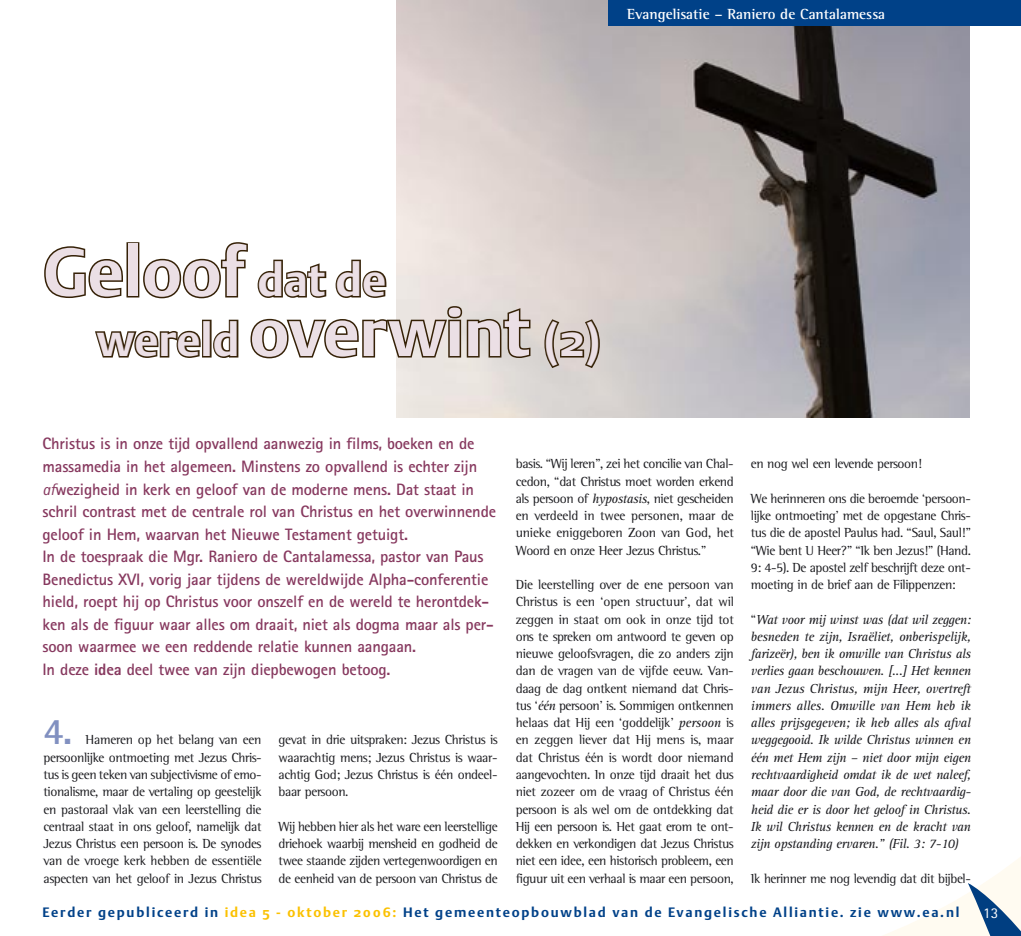
<style>
.page{position:relative;width:1021px;height:936px;background:#fff}
.page>*{position:absolute;margin:0;border:0;box-sizing:border-box;transform-origin:0 0}
.Kop{font:700 67.5px "DTL Argo ST";color:#ebdfe5}
.Kop-2{font:700 45px "DTL Argo ST";color:#ebdfe5}
.platte_tekst{font:700 37.5px "Rotis Sans Serif";color:#8190c0}
.intro{font:700 16.5px/22.5px "Rotis Sans Serif";letter-spacing:-.01em;color:#87395f}
.t1{font:700 15px "Rotis Semi Serif";color:#fff}
.Normaal{font:15px "Rotis Sans Serif";color:#fff}
.platte_tekst-2{font:13.5px/17.2px "Rotis Semi Serif";letter-spacing:-.03em;color:#1b1b1f;text-align:justify}
.platte_tekst-3{font:italic 13.5px/17.2px "Rotis Serif";letter-spacing:-.03em;color:#1b1b1f;text-align:justify}
.Normaal-2{font:700 13.5px "DTL Argo ST";letter-spacing:.13em;color:#004188}
.s1{font-size:45px}
.s2{font-size:67.5px}
.s3{font-weight:400;font-style:italic}
.s4{font-weight:800}
.s5{font-family:"Rotis Serif";font-style:italic}
.s6{font-family:"Rotis Semi Serif";font-style:normal}
.s7{color:#fbc100}
</style>
<div class="page">
<svg style="left:885px;top:858px;width:135px;height:77px"></svg>
<img style="left:396px;top:0;width:573px;height:417px">
<svg style="left:44px;top:241px;width:488px;height:123px"></svg>
<svg style="left:543px;top:317px;width:58px;height:53px;background:#a79b90"></svg>
<div style="left:608px;top:0;width:412px;height:26px;background:#004188"></div>
<p class="t1" style="left:627px;top:5px;width:259px">Evangelisatie – Raniero de Cantalamessa</p>
<p class="Kop" style="left:44px;top:232px;width:344px">Geloof <span class="s1">dat de</span></p>
<p class="Kop-2" style="left:97px;top:313px;width:506px">wereld <span class="s2">overwint</span> (2)</p>
<p class="intro" style="left:43px;top:432px;width:455px">Christus is in onze tijd opvallend aanwezig in films, boeken en de massamedia in het algemeen. Minstens zo opvallend is echter zijn <span class="s3">af</span>wezigheid in kerk en geloof van de moderne mens. Dat staat in schril contrast met de centrale rol van Christus en het overwinnende geloof in Hem, waarvan het Nieuwe Testament getuigt.</p>
<p class="intro" style="left:43px;top:545px;width:453px">In de toespraak die Mgr. Raniero de Cantalamessa, pastor van Paus Benedictus XVI, vorig jaar tijdens de wereldwijde Alpha-conferentie hield, roept hij op Christus voor onszelf en de wereld te herontdek&shy;ken als de figuur waar alles om draait, niet als dogma maar als per&shy;soon waarmee we een reddende relatie kunnen aangaan.</p>
<p class="intro" style="left:43px;top:657px;width:349px">In deze <span class="s4">idea</span> deel twee van zijn diepbewogen betoog.</p>
<p class="platte_tekst" style="left:44px;top:708px;width:30px">4.</p>
<p class="platte_tekst-2" style="left:44px;top:731px;width:220px;text-indent:42px">Hameren op het belang van een persoonlijke ontmoeting met Jezus Chris&shy;tus is geen teken van subjectivisme of emo&shy;tionalisme, maar de vertaling op geestelijk en pastoraal vlak van een leerstelling die centraal staat in ons geloof, namelijk dat Jezus Christus een persoon is. De synodes van de vroege kerk hebben de essentiële aspecten van het geloof in Jezus Christus</p>
<p class="platte_tekst-2" style="left:279px;top:731px;width:221px">gevat in drie uitspraken: Jezus Christus is waarachtig mens; Jezus Christus is waar&shy;achtig God; Jezus Christus is één ondeel&shy;baar persoon.</p>
<p class="platte_tekst-2" style="left:279px;top:817px;width:220px">Wij hebben hier als het ware een leerstellige driehoek waarbij mensheid en godheid de twee staande zijden vertegenwoordigen en de eenheid van de persoon van Christus de</p>
<p class="platte_tekst-2" style="left:515px;top:455px;width:220px">basis. “Wij leren”, zei het concilie van Chal&shy;cedon, “dat Christus moet worden erkend als persoon of <span class="s5">hypostasis</span>, niet gescheiden en verdeeld in twee personen, maar de unieke eniggeboren Zoon van God, het Woord en onze Heer Jezus Christus.”</p>
<p class="platte_tekst-2" style="left:515px;top:576px;width:220px">Die leerstelling over de ene persoon van Christus is een ‘open structuur’, dat wil zeggen in staat om ook in onze tijd tot ons te spreken om antwoord te geven op nieuwe geloofsvragen, die zo anders zijn dan de vragen van de vijfde eeuw. Van&shy;daag de dag ontkent niemand dat Chris&shy;tus ‘<span class="s5">één</span> persoon’ is. Sommigen ontkennen helaas dat Hij een ‘goddelijk’ <span class="s5">persoon</span> is en zeggen liever dat Hij mens is, maar dat Christus één is wordt door niemand aangevochten. In onze tijd draait het dus niet zozeer om de vraag of Christus één persoon is als wel om de ontdekking dat Hij een persoon is. Het gaat erom te ont&shy;dekken en verkondigen dat Jezus Christus niet een idee, een historisch probleem, een figuur uit een verhaal is maar een persoon,</p>
<p class="platte_tekst-2" style="left:750px;top:455px;width:173px">en nog wel een levende persoon!</p>
<p class="platte_tekst-2" style="left:750px;top:489px;width:222px">We herinneren ons die beroemde ‘persoon&shy;lijke ontmoeting’ met de opgestane Chris&shy;tus die de apostel Paulus had. “Saul, Saul!” “Wie bent U Heer?” “Ik ben Jezus!” (Hand.<br>9: 4-5). De apostel zelf beschrijft deze ont&shy;moeting in de brief aan de Filippenzen:</p>
<p class="platte_tekst-3" style="left:750px;top:611px;width:222px"><span class="s6">“</span>Wat voor mij winst was (dat wil zeggen: besneden te zijn, Israëliet, onberispelijk, farizeër), ben ik omwille van Christus als verlies gaan beschouwen. [...] Het kennen van Jezus Christus, mijn Heer, overtreft immers alles. Omwille van Hem heb ik alles prijsgegeven; ik heb alles als afval weggegooid. Ik wilde Christus winnen en één met Hem zijn – niet door mijn eigen rechtvaardigheid omdat ik de wet naleef, maar door die van God, de rechtvaardig&shy;heid die er is door het geloof in Christus.<br>Ik wil Christus kennen en de kracht van zijn opstanding ervaren.” (Fil. 3: 7-10)</p>
<p class="platte_tekst-2" style="left:750px;top:869px;width:221px">Ik herinner me nog levendig dat dit bijbel-</p>
<p class="Normaal-2" style="left:43px;top:903px;width:918px">Eerder gepubliceerd in <span class="s7">idea 5 - oktober 2006:</span> Het gemeenteopbouwblad van de Evangelische Alliantie. zie www.ea.nl</p>
<p class="Normaal" style="left:983px;top:903px;width:16px">13</p>
</div>
